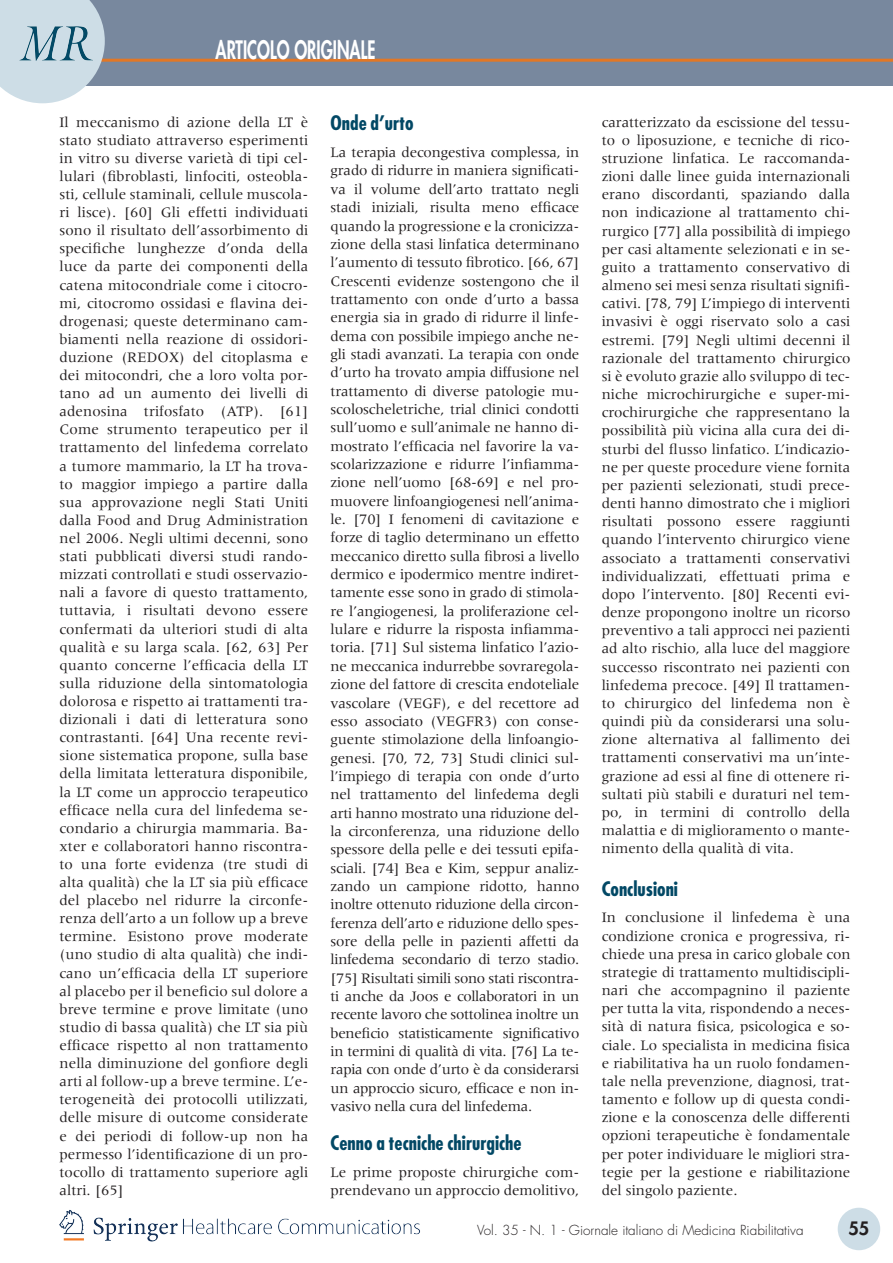
<style>
.page{position:relative;width:893px;height:1263px;background:#fff}
.page>*{position:absolute;margin:0;border:0;box-sizing:border-box;transform-origin:0 0}
.t1{font:800 24.75px "Futura";color:#fff;scale:.67 1}
.t2{font:700 condensed 19.5px "Futura";color:#024865}
.t3{font:800 18px "Futura";color:#231f20}
.t4{font:15px/18.1px "Meridien";letter-spacing:-.01em;color:#231f20;text-align:justify}
.t5{font:300 13.5px "Futura";color:#231f20}
</style>
<div class="page">
<div style="left:0;top:0;width:893px;height:85px;background:#78889e"></div>
<hr style="left:96px;top:59px;width:797px;height:3px;background:#e27725">
<svg style="left:0;top:0;width:105px;height:103px;background:#cbdae3"></svg>
<img style="left:59px;top:1210px;width:361px;height:32px">
<img style="left:20px;top:27px;width:73px;height:33px">
<div style="left:838px;top:1208px;width:42px;height:42px;background:#cddde6;border-radius:50%"></div>
<h1 class="t1" style="left:216px;top:33px;width:240px">ARTICOLO ORIGINALE</h1>
<p class="t4" style="left:60px;top:113px;width:250px">Il meccanismo di azione della LT è stato studiato attraverso esperimenti in vitro su diverse varietà di tipi cel&shy;lulari (fibroblasti, linfociti, osteobla&shy;sti, cellule staminali, cellule muscola&shy;ri lisce). [60] Gli effetti individuati sono il risultato dell’assorbimento di specifiche lunghezze d’onda della luce da parte dei componenti della catena mitocondriale come i citocro&shy;mi, citocromo ossidasi e flavina dei&shy;drogenasi; queste determinano cam&shy;biamenti nella reazione di ossidori&shy;duzione (REDOX) del citoplasma e dei mitocondri, che a loro volta por&shy;tano ad un aumento dei livelli di adenosina trifosfato (ATP). [61] Come strumento terapeutico per il trattamento del linfedema correlato a tumore mammario, la LT ha trova&shy;to maggior impiego a partire dalla sua approvazione negli Stati Uniti dalla Food and Drug Administration nel 2006. Negli ultimi decenni, sono stati pubblicati diversi studi rando&shy;mizzati controllati e studi osservazio&shy;nali a favore di questo trattamento, tuttavia, i risultati devono essere confermati da ulteriori studi di alta qualità e su larga scala. [62, 63] Per quanto concerne l’efficacia della LT sulla riduzione della sintomatologia dolorosa e rispetto ai trattamenti tra&shy;dizionali i dati di letteratura sono contrastanti. [64] Una recente revi&shy;sione sistematica propone, sulla base della limitata letteratura disponibile, la LT come un approccio terapeutico efficace nella cura del linfedema se&shy;condario a chirurgia mammaria. Ba&shy;xter e collaboratori hanno riscontra&shy;to una forte evidenza (tre studi di alta qualità) che la LT sia più efficace del placebo nel ridurre la circonfe&shy;renza dell’arto a un follow up a breve termine. Esistono prove moderate (uno studio di alta qualità) che indi&shy;cano un’efficacia della LT superiore al placebo per il beneficio sul dolore a breve termine e prove limitate (uno studio di bassa qualità) che LT sia più efficace rispetto al non trattamento nella diminuzione del gonfiore degli arti al follow-up a breve termine. L’e&shy;terogeneità dei protocolli utilizzati, delle misure di outcome considerate e dei periodi di follow-up non ha permesso l’identificazione di un pro&shy;tocollo di trattamento superiore agli altri. [65]</p>
<h2 class="t2" style="left:331px;top:111px;width:85px">Onde d’urto</h2>
<p class="t4" style="left:331px;top:143px;width:250px;text-align:left">La terapia decongestiva complessa, in grado di ridurre in maniera significati&shy;va il volume dell’arto trattato negli stadi iniziali, risulta meno efficace quando la progressione e la cronicizza&shy;zione della stasi linfatica determinano l’aumento di tessuto fibrotico. [66, 67] Crescenti evidenze sostengono che il trattamento con onde d’urto a bassa energia sia in grado di ridurre il linfe&shy;dema con possibile impiego anche ne&shy;gli stadi avanzati. La terapia con onde d’urto ha trovato ampia diffusione nel trattamento di diverse patologie mu&shy;scoloscheletriche, trial clinici condotti sull’uomo e sull’animale ne hanno di&shy;mostrato l’efficacia nel favorire la va&shy;scolarizzazione e ridurre l’infiamma&shy;zione nell’uomo [68-69] e nel pro&shy;muovere linfoangiogenesi nell’anima&shy;le. [70] I fenomeni di cavitazione e forze di taglio determinano un effetto meccanico diretto sulla fibrosi a livello dermico e ipodermico mentre indiret&shy;tamente esse sono in grado di stimola&shy;re l’angiogenesi, la proliferazione cel&shy;lulare e ridurre la risposta infiamma&shy;toria. [71] Sul sistema linfatico l’azio&shy;ne meccanica indurrebbe sovraregola&shy;zione del fattore di crescita endoteliale vascolare (VEGF), e del recettore ad esso associato (VEGFR3) con conse&shy;guente stimolazione della linfoangio&shy;genesi. [70, 72, 73] Studi clinici sul&shy;l’impiego di terapia con onde d’urto nel trattamento del linfedema degli arti hanno mostrato una riduzione del&shy;la circonferenza, una riduzione dello spessore della pelle e dei tessuti epifa&shy;sciali. [74] Bea e Kim, seppur analiz&shy;zando un campione ridotto, hanno inoltre ottenuto riduzione della circon&shy;ferenza dell’arto e riduzione dello spes&shy;sore della pelle in pazienti affetti da linfedema secondario di terzo stadio. [75] Risultati simili sono stati riscontra&shy;ti anche da Joos e collaboratori in un recente lavoro che sottolinea inoltre un beneficio statisticamente significativo in termini di qualità di vita. [76] La te&shy;rapia con onde d’urto è da considerarsi un approccio sicuro, efficace e non in&shy;vasivo nella cura del linfedema.</p>
<h2 class="t2" style="left:331px;top:1130px;width:192px">Cenno a tecniche chirurgiche</h2>
<p class="t4" style="left:331px;top:1162px;width:250px">Le prime proposte chirurgiche com&shy;prendevano un approccio demolitivo,</p>
<p class="t4" style="left:602px;top:113px;width:250px">caratterizzato da escissione del tessu&shy;to o liposuzione, e tecniche di rico&shy;struzione linfatica. Le raccomanda&shy;zioni dalle linee guida internazionali erano discordanti, spaziando dalla non indicazione al trattamento chi&shy;rurgico [77] alla possibilità di impiego per casi altamente selezionati e in se&shy;guito a trattamento conservativo di almeno sei mesi senza risultati signifi&shy;cativi. [78, 79] L’impiego di interventi invasivi è oggi riservato solo a casi estremi. [79] Negli ultimi decenni il razionale del trattamento chirurgico si è evoluto grazie allo sviluppo di tec&shy;niche microchirurgiche e super-mi&shy;crochirurgiche che rappresentano la possibilità più vicina alla cura dei di&shy;sturbi del flusso linfatico. L’indicazio&shy;ne per queste procedure viene fornita per pazienti selezionati, studi prece&shy;denti hanno dimostrato che i migliori risultati possono essere raggiunti quando l’intervento chirurgico viene associato a trattamenti conservativi individualizzati, effettuati prima e dopo l’intervento. [80] Recenti evi&shy;denze propongono inoltre un ricorso preventivo a tali approcci nei pazienti ad alto rischio, alla luce del maggiore successo riscontrato nei pazienti con linfedema precoce. [49] Il trattamen&shy;to chirurgico del linfedema non è quindi più da considerarsi una solu&shy;zione alternativa al fallimento dei trattamenti conservativi ma un’inte&shy;grazione ad essi al fine di ottenere ri&shy;sultati più stabili e duraturi nel tem&shy;po, in termini di controllo della malattia e di miglioramento o mante&shy;nimento della qualità di vita.</p>
<h2 class="t2" style="left:602px;top:876px;width:78px">Conclusioni</h2>
<p class="t4" style="left:602px;top:908px;width:250px">In conclusione il linfedema è una condizione cronica e progressiva, ri&shy;chiede una presa in carico globale con strategie di trattamento multidiscipli&shy;nari che accompagnino il paziente per tutta la vita, rispondendo a neces&shy;sità di natura fisica, psicologica e so&shy;ciale. Lo specialista in medicina fisica e riabilitativa ha un ruolo fondamen&shy;tale nella prevenzione, diagnosi, trat&shy;tamento e follow up di questa condi&shy;zione e la conoscenza delle differenti opzioni terapeutiche è fondamentale per poter individuare le migliori stra&shy;tegie per la gestione e riabilitazione del singolo paziente.</p>
<p class="t5" style="left:477px;top:1221px;width:328px">Vol. 35 - N. 1 - Giornale italiano di Medicina Riabilitativa</p>
<p class="t3" style="left:848px;top:1216px;width:22px">55</p>
</div>
